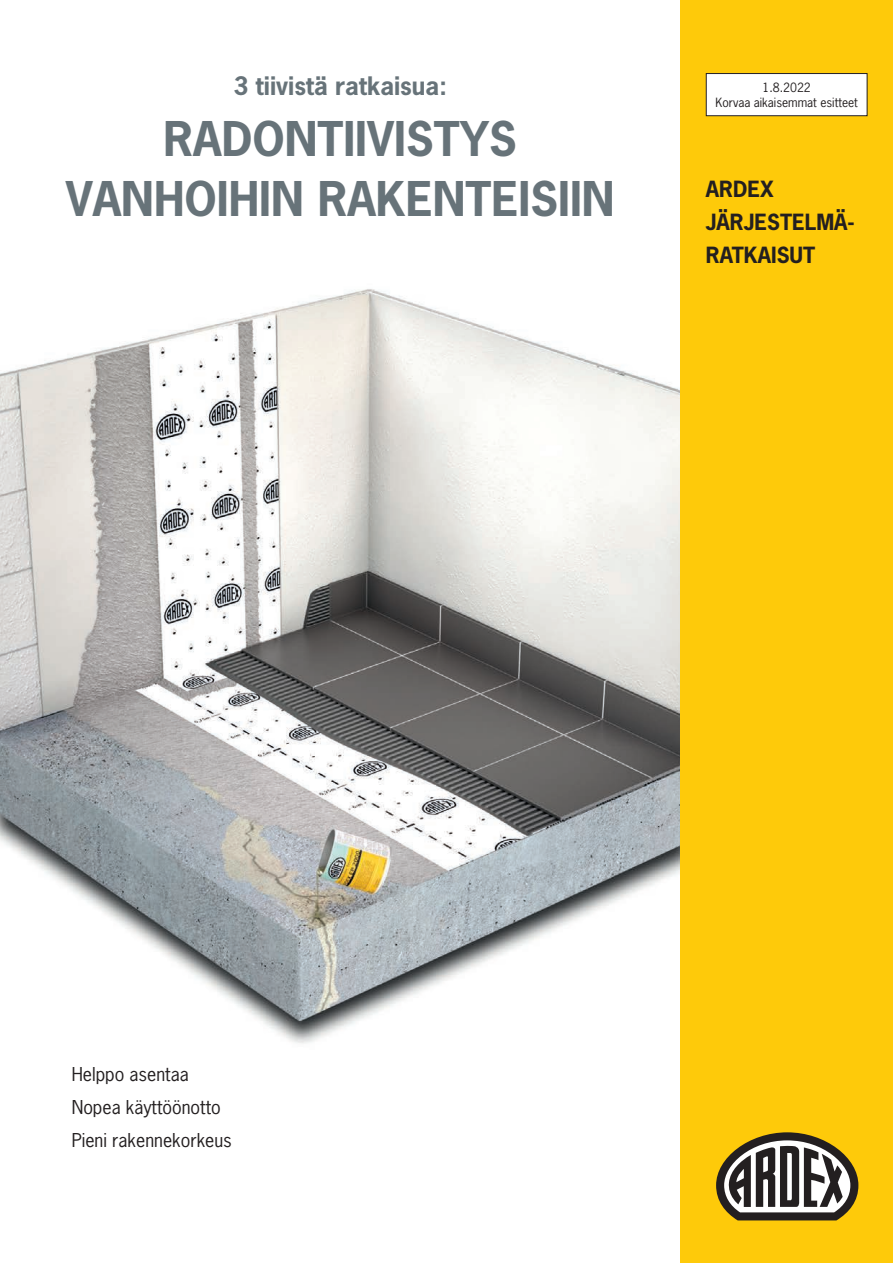
<style>
.page{position:relative;width:893px;height:1263px;background:#fff}
.page>*{position:absolute;margin:0;border:0;box-sizing:border-box;transform-origin:0 0}
.t1{font:700 45px/60px "News Gothic Std";color:#677379;text-align:center}
.t2{font:700 24px "News Gothic Std";color:#677379}
.t3{font:700 21px/33px "News Gothic Std";color:#231f20}
.t4{font:18px/33px "News Gothic Std";color:#231f20}
.t5{font:12px/14.4px "News Gothic Std";color:#231f20;text-align:center}
</style>
<div class="page">
<img style="left:0;top:289px;width:680px;height:755px">
<div style="left:680px;top:0;width:213px;height:1263px;background:#feca0a"></div>
<div style="left:706px;top:74px;width:161px;height:42px;background:#fff"></div>
<div style="left:706px;top:73px;width:161px;height:43px;border:1px solid #231f20"></div>
<svg style="left:716px;top:1132px;width:142px;height:88px"></svg>
<h2 class="t2" style="left:234px;top:70px;width:215px">3 tiivistä ratkaisua:</h2>
<h1 class="t1" style="left:66px;top:108px;width:550px">RADONTIIVISTYS<br>VANHOIHIN RAKENTEISIIN</h1>
<p class="t5" style="left:715px;top:80px;width:144px">1.8.2022<br>Korvaa aikaisemmat esitteet</p>
<p class="t3" style="left:706px;top:172px;width:150px">ARDEX<br>JÄRJESTELMÄ-<br>RATKAISUT</p>
<p class="t4" style="left:72px;top:1058px;width:162px">Helppo asentaa<br>Nopea käyttöönotto<br>Pieni rakennekorkeus</p>
</div>
